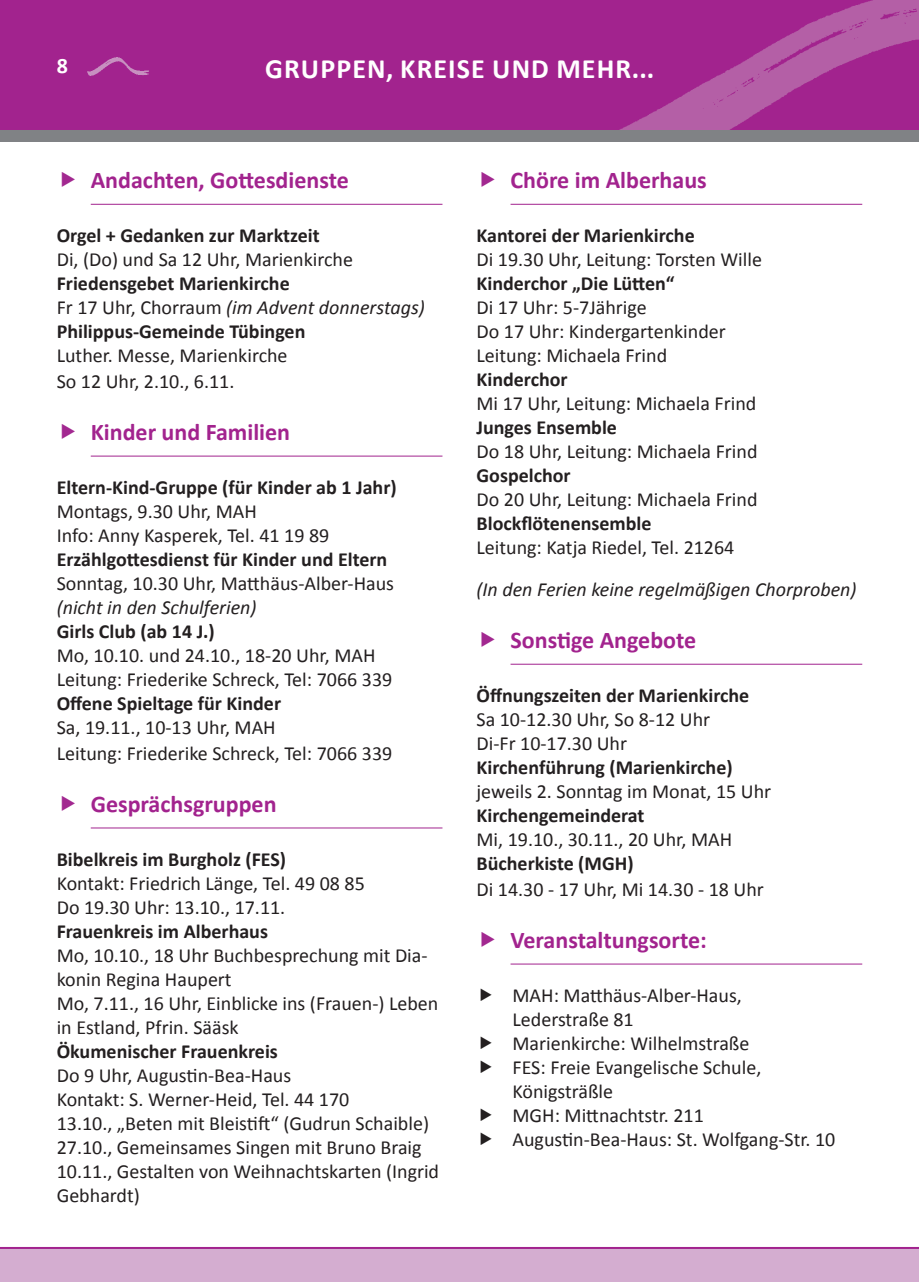
<style>
.page{position:relative;width:919px;height:1282px;background:#fff}
.page>*{position:absolute;margin:0;border:0;box-sizing:border-box;transform-origin:0 0}
.t1{font:700 28px "Calibri";letter-spacing:.04em;color:#fff}
.t2{font:700 24px "Calibri";color:#a2238e}
.t3{font:700 22px "Calibri";color:#fff}
.t4{font:20px/24px "Calibri";color:#231f20}
.t5{font:700 20px/24px "Calibri";color:#231f20}
.t6{font:italic 20px "Calibri";color:#231f20}
.s1{font-weight:400}
.s2{font-weight:400;font-style:italic}
</style>
<div class="page">
<div style="left:0;top:0;width:918px;height:130px;background:#a2238e"></div>
<div style="left:0;top:1247px;width:918px;height:34px;background:#d4add0"></div>
<img style="left:619px;top:0;width:299px;height:130px">
<hr style="left:0;top:1246px;width:918px;height:2px;background:#a2238e">
<div style="left:0;top:130px;width:918px;height:12px;background:#808285"></div>
<img style="left:87px;top:57px;width:62px;height:19px">
<hr style="left:91px;top:204px;width:351px;height:1px;background:#a2238e">
<hr style="left:91px;top:455px;width:351px;height:1px;background:#a2238e">
<hr style="left:91px;top:827px;width:351px;height:1px;background:#a2238e">
<hr style="left:510px;top:204px;width:352px;height:1px;background:#a2238e">
<hr style="left:510px;top:663px;width:352px;height:1px;background:#a2238e">
<hr style="left:510px;top:963px;width:352px;height:1px;background:#a2238e">
<p class="t3" style="left:57px;top:50px;width:13px">8</p>
<h1 class="t1" style="left:265px;top:49px;width:390px">GRUPPEN, KREISE UND MEHR...</h1>
<p class="t2" style="left:91px;top:163px;width:259px">Andachten, Gottesdienste</p>
<p class="t5" style="left:57px;top:222px;width:264px">Orgel + Gedanken zur Marktzeit</p>
<p class="t4" style="left:57px;top:246px;width:298px">Di, (Do) und Sa 12 Uhr, Marienkirche</p>
<p class="t5" style="left:57px;top:270px;width:369px">Friedensgebet Marienkirche<br><span class="s1">Fr 17 Uhr, Chorraum</span> <span class="s2">(im Advent donnerstags)<br></span>Philippus-Gemeinde Tübingen</p>
<p class="t4" style="left:57px;top:341px;width:232px;line-height:26px">Luther. Messe, Marienkirche<br>So 12 Uhr, 2.10., 6.11.</p>
<p class="t2" style="left:91px;top:415px;width:201px">Kinder und Familien</p>
<p class="t5" style="left:57px;top:474px;width:341px">Eltern-Kind-Gruppe (für Kinder ab 1 Jahr)</p>
<p class="t4" style="left:57px;top:498px;width:274px">Montags, 9.30 Uhr, MAH<br>Info: Anny Kasperek, Tel. 41 19 89</p>
<p class="t5" style="left:57px;top:546px;width:332px">Erzählgottesdienst für Kinder und Eltern</p>
<p class="t4" style="left:57px;top:570px;width:339px">Sonntag, 10.30 Uhr, Matthäus-Alber-Haus</p>
<p class="t6" style="left:57px;top:594px;width:201px">(nicht in den Schulferien)</p>
<p class="t5" style="left:57px;top:618px;width:159px">Girls Club (ab 14 J.)</p>
<p class="t4" style="left:57px;top:642px;width:337px">Mo, 10.10. und 24.10., 18-20 Uhr, MAH<br>Leitung: Friederike Schreck, Tel: 7066 339</p>
<p class="t5" style="left:57px;top:690px;width:226px">Offene Spieltage für Kinder</p>
<p class="t4" style="left:57px;top:713px;width:337px;line-height:26px">Sa, 19.11., 10-13 Uhr, MAH<br>Leitung: Friederike Schreck, Tel: 7066 339</p>
<p class="t2" style="left:91px;top:786px;width:187px">Gesprächsgruppen</p>
<p class="t5" style="left:57px;top:846px;width:231px">Bibelkreis im Burgholz (FES)</p>
<p class="t4" style="left:57px;top:870px;width:309px">Kontakt: Friedrich Länge, Tel. 49 08 85<br>Do 19.30 Uhr: 13.10., 17.11.</p>
<p class="t5" style="left:57px;top:918px;width:213px">Frauenkreis im Alberhaus</p>
<p class="t4" style="left:57px;top:942px;width:383px">Mo, 10.10., 18 Uhr Buchbesprechung mit Dia&shy;konin Regina Haupert<br>Mo, 7.11., 16 Uhr, Einblicke ins (Frauen-) Leben in Estland, Pfrin. Sääsk</p>
<p class="t5" style="left:57px;top:1038px;width:223px">Ökumenischer Frauenkreis</p>
<p class="t4" style="left:57px;top:1062px;width:384px">Do 9 Uhr, Augustin-Bea-Haus<br>Kontakt: S. Werner-Heid, Tel. 44 170<br>13.10., „Beten mit Bleistift“ (Gudrun Schaible)<br>27.10., Gemeinsames Singen mit Bruno Braig 10.11., Gestalten von Weihnachtskarten (Ingrid Gebhardt)</p>
<p class="t2" style="left:510px;top:163px;width:198px">Chöre im Alberhaus</p>
<p class="t5" style="left:476px;top:222px;width:220px">Kantorei der Marienkirche</p>
<p class="t4" style="left:476px;top:246px;width:287px">Di 19.30 Uhr, Leitung: Torsten Wille</p>
<p class="t5" style="left:476px;top:270px;width:199px">Kinderchor „Die Lütten“</p>
<p class="t4" style="left:476px;top:294px;width:251px">Di 17 Uhr: 5-7Jährige<br>Do 17 Uhr: Kindergartenkinder<br>Leitung: Michaela Frind</p>
<p class="t5" style="left:476px;top:366px;width:93px">Kinderchor</p>
<p class="t4" style="left:476px;top:390px;width:281px">Mi 17 Uhr, Leitung: Michaela Frind</p>
<p class="t5" style="left:476px;top:414px;width:142px">Junges Ensemble</p>
<p class="t4" style="left:476px;top:438px;width:282px">Do 18 Uhr, Leitung: Michaela Frind</p>
<p class="t5" style="left:476px;top:462px;width:96px">Gospelchor</p>
<p class="t4" style="left:476px;top:486px;width:282px">Do 20 Uhr, Leitung: Michaela Frind</p>
<p class="t5" style="left:476px;top:510px;width:176px">Blockflötenensemble</p>
<p class="t4" style="left:476px;top:534px;width:259px">Leitung: Katja Riedel, Tel. 21264</p>
<p class="t6" style="left:476px;top:577px;width:381px">(In den Ferien keine regelmäßigen Chorproben)</p>
<p class="t2" style="left:510px;top:623px;width:187px">Sonstige Angebote</p>
<p class="t5" style="left:476px;top:682px;width:274px">Öffnungszeiten der Marienkirche</p>
<p class="t4" style="left:476px;top:706px;width:235px">Sa 10-12.30 Uhr, So 8-12 Uhr<br>Di-Fr 10-17.30 Uhr</p>
<p class="t5" style="left:476px;top:754px;width:257px">Kirchenführung (Marienkirche)</p>
<p class="t4" style="left:476px;top:778px;width:296px">jeweils 2. Sonntag im Monat, 15 Uhr</p>
<p class="t5" style="left:476px;top:802px;width:169px">Kirchengemeinderat</p>
<p class="t4" style="left:476px;top:826px;width:257px">Mi, 19.10., 30.11., 20 Uhr, MAH</p>
<p class="t5" style="left:476px;top:850px;width:159px">Bücherkiste (MGH)</p>
<p class="t4" style="left:476px;top:876px;width:289px">Di 14.30 - 17 Uhr, Mi 14.30 - 18 Uhr</p>
<p class="t2" style="left:510px;top:922px;width:198px">Veranstaltungsorte:</p>
<p class="t4" style="left:512px;top:982px;width:324px">MAH: Matthäus-Alber-Haus,<br>Lederstraße 81<br>Marienkirche: Wilhelmstraße<br>FES: Freie Evangelische Schule,<br>Königsträßle<br>MGH: Mittnachtstr. 211<br>Augustin-Bea-Haus: St. Wolfgang-Str. 10</p>
</div>
